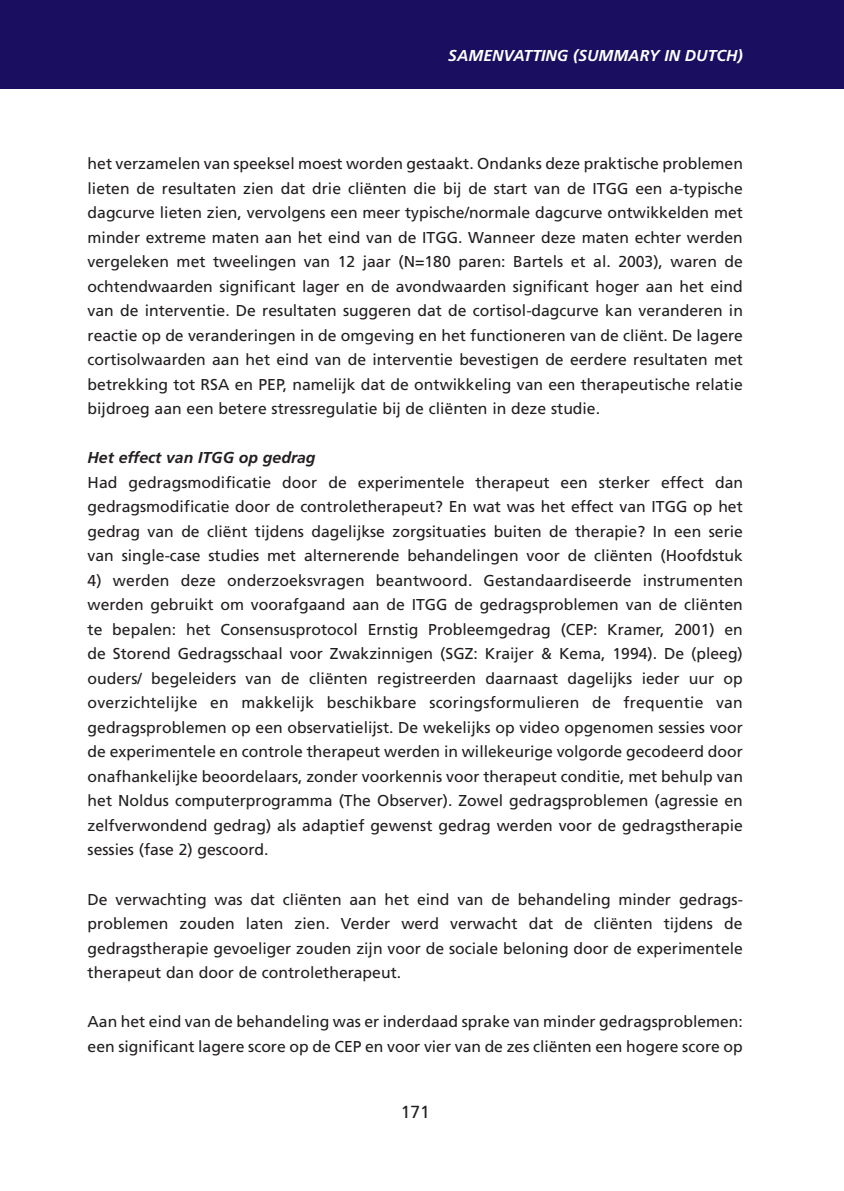
<style>
.page{position:relative;width:844px;height:1191px;background:#fff}
.page>*{position:absolute;margin:0;border:0;box-sizing:border-box;transform-origin:0 0}
.t1{font:17.5px "Frutiger";color:#231f20}
.t2{font:15.75px/24.5px "Frutiger";color:#231f20;text-align:justify}
.t3{font:italic 700 15.75px "Frutiger";color:#fff}
.t4{font:italic 700 15.75px "Frutiger";color:#231f20}
</style>
<div class="page">
<div style="left:0;top:0;width:843px;height:89px;background:#1a0e60"></div>
<p class="t3" style="left:448px;top:46px;width:296px">SAMENVATTING (SUMMARY IN DUTCH)</p>
<p class="t2" style="left:88px;top:151px;width:656px">het verzamelen van speeksel moest worden gestaakt. Ondanks deze praktische problemen lieten de resultaten zien dat drie cliënten die bij de start van de ITGG een a-typische dagcurve lieten zien, vervolgens een meer typische/normale dagcurve ontwikkelden met minder extreme maten aan het eind van de ITGG. Wanneer deze maten echter werden vergeleken met tweelingen van 12 jaar (N=180 paren: Bartels et al. 2003), waren de ochtendwaarden significant lager en de avondwaarden significant hoger aan het eind van de interventie. De resultaten suggeren dat de cortisol-dagcurve kan veranderen in reactie op de veranderingen in de omgeving en het functioneren van de cliënt. De lagere cortisolwaarden aan het eind van de interventie bevestigen de eerdere resultaten met betrekking tot RSA en PEP, namelijk dat de ontwikkeling van een therapeutische relatie bijdroeg aan een betere stressregulatie bij de cliënten in deze studie.</p>
<p class="t4" style="left:88px;top:448px;width:229px">Het effect van ITGG op gedrag</p>
<p class="t2" style="left:88px;top:470px;width:656px">Had gedragsmodificatie door de experimentele therapeut een sterker effect dan gedragsmodificatie door de controletherapeut? En wat was het effect van ITGG op het gedrag van de cliënt tijdens dagelijkse zorgsituaties buiten de therapie? In een serie van single-case studies met alternerende behandelingen voor de cliënten (Hoofdstuk</p>
<p class="t2" style="left:88px;top:568px;width:656px">4) werden deze onderzoeksvragen beantwoord. Gestandaardiseerde instrumenten werden gebruikt om voorafgaand aan de ITGG de gedragsproblemen van de cliënten te bepalen: het Consensusprotocol Ernstig Probleemgedrag (CEP: Kramer, 2001) en de Storend Gedragsschaal voor Zwakzinnigen (SGZ: Kraijer &amp; Kema, 1994). De (pleeg) ouders/ begeleiders van de cliënten registreerden daarnaast dagelijks ieder uur op overzichtelijke en makkelijk beschikbare scoringsformulieren de frequentie van gedragsproblemen op een observatielijst. De wekelijks op video opgenomen sessies voor de experimentele en controle therapeut werden in willekeurige volgorde gecodeerd door onafhankelijke beoordelaars, zonder voorkennis voor therapeut conditie, met behulp van het Noldus computerprogramma (The Observer). Zowel gedragsproblemen (agressie en zelfverwondend gedrag) als adaptief gewenst gedrag werden voor de gedragstherapie sessies (fase 2) gescoord.</p>
<p class="t2" style="left:88px;top:886px;width:656px">De verwachting was dat cliënten aan het eind van de behandeling minder gedrags&shy;problemen zouden laten zien. Verder werd verwacht dat de cliënten tijdens de gedragstherapie gevoeliger zouden zijn voor de sociale beloning door de experimentele therapeut dan door de controletherapeut.</p>
<p class="t2" style="left:88px;top:1009px;width:656px">Aan het eind van de behandeling was er inderdaad sprake van minder gedragsproblemen: een significant lagere score op de CEP en voor vier van de zes cliënten een hogere score op</p>
<p class="t1" style="left:400px;top:1101px;width:31px">171</p>
</div>
